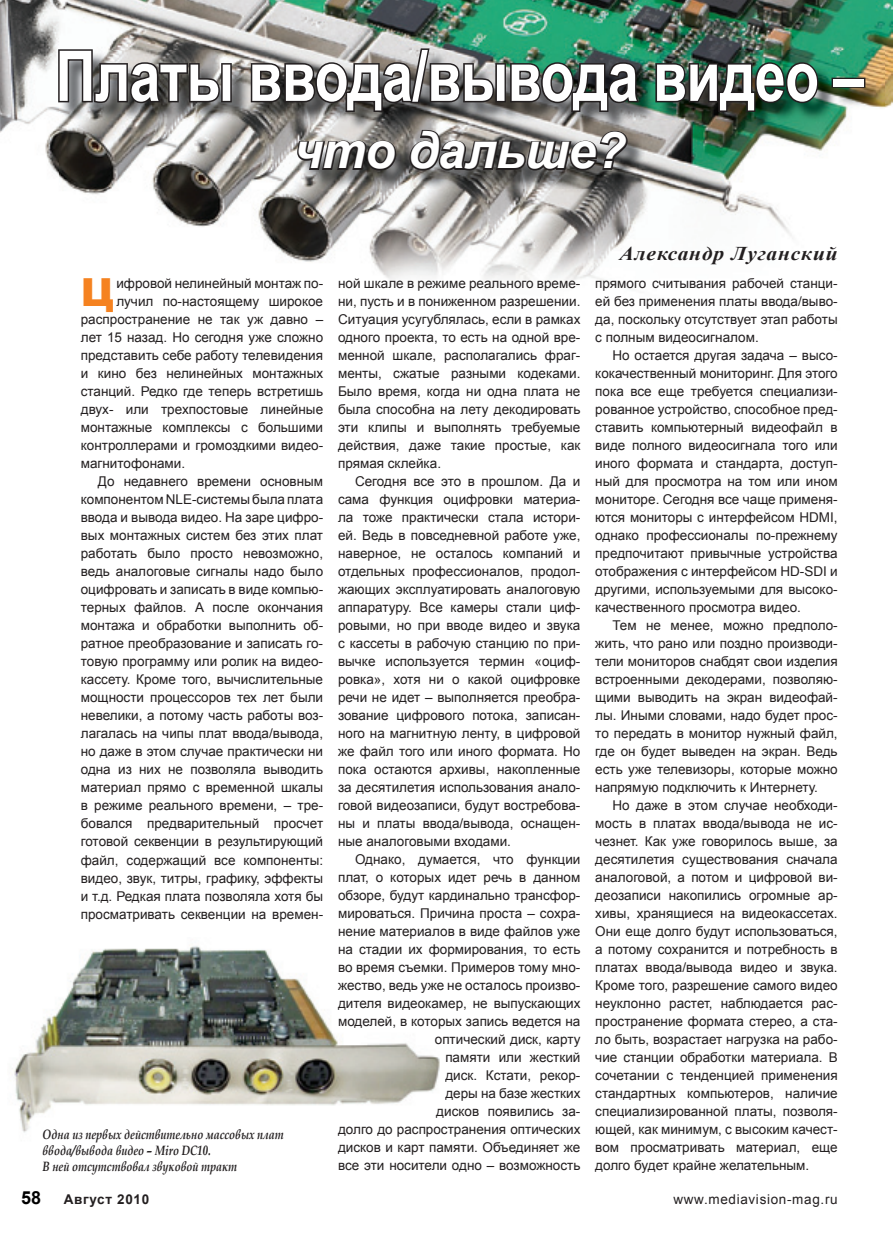
<style>
.page{position:relative;width:893px;height:1234px;background:#fff}
.page>*{position:absolute;margin:0;border:0;box-sizing:border-box;transform-origin:0 0}
.t1{font:700 69.9px "Arial";letter-spacing:-.01em;color:#fff;scale:.79 1}
.t2{font:italic 700 49.5px "Arial";letter-spacing:-.01em;color:#fff}
.t3{font:900 38.7px "Arial";color:#f58220}
.t4{font:italic 700 19.5px "Times New Roman";letter-spacing:.04em;color:#231f20;scale:1.1 1}
.t5{font:700 18px "Arial";color:#000}
.t6{font:13.5px/18px "Arial";color:#231f20;text-align:justify}
.t7{font:italic 700 13.5px/16.2px "Book Antiqua";color:#231f20;scale:.8 1}
.t8{font:13.5px "Arial";letter-spacing:.05em;color:#231f20}
.t9{font:700 13.5px "Arial";letter-spacing:.05em;color:#231f20}
</style>
<div class="page">
<img style="left:0;top:0;width:893px;height:287px">
<img style="left:14px;top:946px;width:426px;height:187px">
<img style="left:60px;top:50px;width:824px;height:139px">
<svg style="left:57px;top:48px;width:176px;height:57px;background:#6d6c6b"></svg>
<img style="left:249px;top:47px;width:392px;height:66px">
<img style="left:654px;top:61px;width:166px;height:52px">
<div style="left:831px;top:78px;width:34px;height:10px;border:3px solid #231f20"></div>
<svg style="left:296px;top:138px;width:102px;height:34px;background:#5c5958"></svg>
<svg style="left:408px;top:128px;width:222px;height:45px;background:#656261"></svg>
<h1 class="t1" style="left:56px;top:30px;width:1025px">Платы ввода/вывода видео –</h1>
<h2 class="t2" style="left:294px;top:119px;width:333px">что дальше?</h2>
<h3 class="t3" style="left:81px;top:264px;width:35px">Ц</h3>
<p class="t6" style="left:116px;top:274px;width:208px">ифровой нелинейный монтаж по-</p>
<p class="t6" style="left:116px;top:292px;width:208px">лучил по-настоящему широкое</p>
<p class="t6" style="left:81px;top:310px;width:244px">распространение не так уж давно –</p>
<p class="t6" style="left:81px;top:328px;width:244px">лет 15 назад. Но сегодня уже сложно</p>
<p class="t6" style="left:81px;top:346px;width:244px">представить себе работу телевидения</p>
<p class="t6" style="left:81px;top:364px;width:244px">и кино без нелинейных монтажных</p>
<p class="t6" style="left:81px;top:382px;width:244px">станций. Редко где теперь встретишь</p>
<p class="t6" style="left:81px;top:400px;width:244px">двух- или трехпостовые линейные</p>
<p class="t6" style="left:81px;top:418px;width:244px">монтажные комплексы с большими</p>
<p class="t6" style="left:81px;top:436px;width:244px">контроллерами и громоздкими видео-</p>
<p class="t6" style="left:81px;top:454px;width:106px">магнитофонами.</p>
<p class="t6" style="left:98px;top:472px;width:227px">До недавнего времени основным</p>
<p class="t6" style="left:81px;top:490px;width:244px">компонентом NLE-системы была плата</p>
<p class="t6" style="left:81px;top:508px;width:244px">ввода и вывода видео. На заре цифро-</p>
<p class="t6" style="left:81px;top:526px;width:244px">вых монтажных систем без этих плат</p>
<p class="t6" style="left:81px;top:544px;width:244px">работать было просто невозможно,</p>
<p class="t6" style="left:81px;top:562px;width:244px">ведь аналоговые сигналы надо было</p>
<p class="t6" style="left:81px;top:580px;width:244px">оцифровать и записать в виде компью-</p>
<p class="t6" style="left:81px;top:598px;width:244px">терных файлов. А после окончания</p>
<p class="t6" style="left:81px;top:616px;width:244px">монтажа и обработки выполнить об-</p>
<p class="t6" style="left:81px;top:634px;width:244px">ратное преобразование и записать го-</p>
<p class="t6" style="left:81px;top:652px;width:244px">товую программу или ролик на видео-</p>
<p class="t6" style="left:81px;top:670px;width:244px">кассету. Кроме того, вычислительные</p>
<p class="t6" style="left:81px;top:688px;width:244px">мощности процессоров тех лет были</p>
<p class="t6" style="left:81px;top:706px;width:244px">невелики, а потому часть работы воз-</p>
<p class="t6" style="left:81px;top:724px;width:244px">лагалась на чипы плат ввода/вывода,</p>
<p class="t6" style="left:81px;top:742px;width:244px">но даже в этом случае практически ни</p>
<p class="t6" style="left:81px;top:760px;width:244px">одна из них не позволяла выводить</p>
<p class="t6" style="left:81px;top:778px;width:244px">материал прямо с временной шкалы</p>
<p class="t6" style="left:81px;top:796px;width:244px">в режиме реального времени, – тре-</p>
<p class="t6" style="left:81px;top:814px;width:244px">бовался предварительный просчет</p>
<p class="t6" style="left:81px;top:832px;width:244px">готовой секвенции в результирующий</p>
<p class="t6" style="left:81px;top:850px;width:244px">файл, содержащий все компоненты:</p>
<p class="t6" style="left:81px;top:868px;width:244px">видео, звук, титры, графику, эффекты</p>
<p class="t6" style="left:81px;top:886px;width:244px">и т.д. Редкая плата позволяла хотя бы</p>
<p class="t6" style="left:81px;top:904px;width:244px">просматривать секвенции на времен-</p>
<p class="t7" style="left:43px;top:1125px;width:303px">Одна из первых действительно массовых плат ввода/вывода видео – Miro DC10.<br>В ней отсутствовал звуковой тракт</p>
<p class="t6" style="left:338px;top:274px;width:244px">ной шкале в режиме реального време&shy;ни, пусть и в пониженном разрешении.<br>Ситуация усугублялась, если в рамках одного проекта, то есть на одной вре&shy;менной шкале, располагались фраг&shy;менты, сжатые разными кодеками.<br>Было время, когда ни одна плата не была способна на лету декодировать эти клипы и выполнять требуемые действия, даже такие простые, как прямая склейка.</p>
<p class="t6" style="left:338px;top:472px;width:244px;text-indent:17px">Сегодня все это в прошлом. Да и сама функция оцифровки материа&shy;ла тоже практически стала истори&shy;ей. Ведь в повседневной работе уже, наверное, не осталось компаний и отдельных профессионалов, продол&shy;жающих эксплуатировать аналоговую аппаратуру. Все камеры стали циф&shy;ровыми, но при вводе видео и звука с кассеты в рабочую станцию по при&shy;вычке используется термин «оциф&shy;ровка», хотя ни о какой оцифровке речи не идет – выполняется преобра&shy;зование цифрового потока, записан&shy;ного на магнитную ленту, в цифровой же файл того или иного формата. Но пока остаются архивы, накопленные за десятилетия использования анало&shy;говой видеозаписи, будут востребова&shy;ны и платы ввода/вывода, оснащен&shy;ные аналоговыми входами.</p>
<p class="t6" style="left:338px;top:850px;width:244px;text-align:right">Однако, думается, что функции плат, о которых идет речь в данном обзоре, будут кардинально трансфор&shy;мироваться. Причина проста – сохра&shy;нение материалов в виде файлов уже на стадии их формирования, то есть во время съемки. Примеров тому мно&shy;жество, ведь уже не осталось произво&shy;дителя видеокамер, не выпускающих моделей, в которых запись ведется на оптический диск, карту<br>памяти или жесткий<br>диск. Кстати, рекор-<br>деры на базе жестких<br>дисков появились за-<br>долго до распространения оптических дисков и карт памяти. Объединяет же все эти носители одно – возможность</p>
<h3 class="t4" style="left:620px;top:240px;width:200px">Александр Луганский</h3>
<p class="t6" style="left:595px;top:274px;width:244px">прямого считывания рабочей станци&shy;ей без применения платы ввода/выво&shy;да, поскольку отсутствует этап работы с полным видеосигналом.</p>
<p class="t6" style="left:595px;top:346px;width:244px;text-indent:17px">Но остается другая задача – высо&shy;кокачественный мониторинг. Для этого пока все еще требуется специализи&shy;рованное устройство, способное пред&shy;ставить компьютерный видеофайл в виде полного видеосигнала того или иного формата и стандарта, доступ&shy;ный для просмотра на том или ином мониторе. Сегодня все чаще применя&shy;ются мониторы с интерфейсом HDMI, однако профессионалы по-прежнему предпочитают привычные устройства отображения с интерфейсом HD-SDI и другими, используемыми для высоко&shy;качественного просмотра видео.</p>
<p class="t6" style="left:595px;top:616px;width:244px;text-indent:17px">Тем не менее, можно предполо&shy;жить, что рано или поздно производи&shy;тели мониторов снабдят свои изделия встроенными декодерами, позволяю&shy;щими выводить на экран видеофай&shy;лы. Иными словами, надо будет прос&shy;то передать в монитор нужный файл, где он будет выведен на экран. Ведь есть уже телевизоры, которые можно напрямую подключить к Интернету.</p>
<p class="t6" style="left:595px;top:796px;width:244px;text-indent:17px">Но даже в этом случае необходи&shy;мость в платах ввода/вывода не ис&shy;чезнет. Как уже говорилось выше, за десятилетия существования сначала аналоговой, а потом и цифровой ви&shy;деозаписи накопились огромные ар&shy;хивы, хранящиеся на видеокассетах.<br>Они еще долго будут использоваться, а потому сохранится и потребность в платах ввода/вывода видео и звука.<br>Кроме того, разрешение самого видео неуклонно растет, наблюдается рас&shy;пространение формата стерео, а ста&shy;ло быть, возрастает нагрузка на рабо&shy;чие станции обработки материала. В сочетании с тенденцией применения стандартных компьютеров, наличие специализированной платы, позволя&shy;ющей, как минимум, с высоким качест&shy;вом просматривать материал, еще долго будет крайне желательным.</p>
<h3 class="t5" style="left:21px;top:1185px;width:22px">58</h3>
<p class="t9" style="left:64px;top:1190px;width:87px">Август 2010</p>
<p class="t8" style="left:673px;top:1190px;width:166px">www.mediavision-mag.ru</p>
</div>
